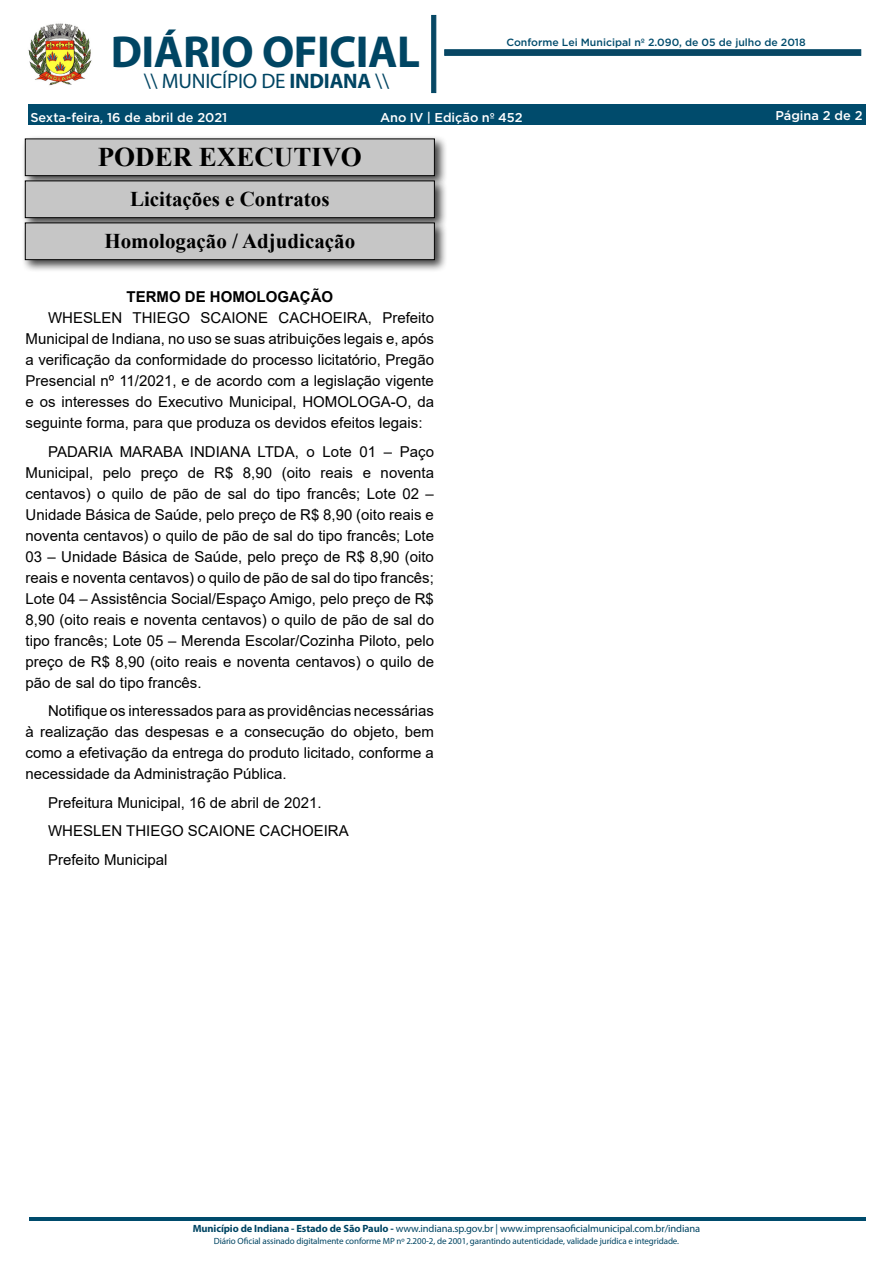
<style>
.page{position:relative;width:893px;height:1263px;background:#fff}
.page>*{position:absolute;margin:0;border:0;box-sizing:border-box;transform-origin:0 0}
.t1{font:700 45px "Myriad Pro";letter-spacing:-.01em;color:#004563}
.t2{font:700 27px "Times New Roman";color:#000}
.t3{font:700 21px "Times New Roman";color:#000}
.t4{font:21px "Myriad Pro";letter-spacing:-.01em;color:#004563}
._2_-_Corpo{font:15px/21px "Arial";color:#000;text-align:justify}
._1_-_Cabeçalho{font:700 15px "Arial";color:#000}
.t5{font:500 12.75px "Gotham";color:#fff}
.t6{font:10.5px "Myriad Pro";letter-spacing:-.01em;color:#004563}
.t7{font:500 10.5px "Gotham";color:#004b6c}
.t8{font:9px "Myriad Pro";letter-spacing:-.01em;color:#004563}
.s1{font-weight:700}
</style>
<div class="page">
<div style="left:28px;top:104px;width:837px;height:21px;background:#004b6c"></div>
<img style="left:28px;top:23px;width:64px;height:63px">
<svg style="left:431px;top:15px;width:5px;height:78px"></svg>
<svg style="left:444px;top:50px;width:417px;height:6px;background:#094965"></svg>
<hr style="left:29px;top:1218px;width:836px;height:3px;background:#004b6c">
<div style="left:21px;top:135px;width:426px;height:54px;background:#000;opacity:.75"></div>
<div style="left:25px;top:139px;width:409px;height:37px;background:#c6c6c6"></div>
<div style="left:25px;top:139px;width:410px;height:37px;border:1px solid #000"></div>
<div style="left:21px;top:177px;width:426px;height:54px;background:#000;opacity:.75"></div>
<div style="left:25px;top:181px;width:409px;height:37px;background:#c6c6c6"></div>
<div style="left:25px;top:181px;width:410px;height:37px;border:1px solid #000"></div>
<div style="left:21px;top:219px;width:426px;height:54px;background:#000;opacity:.75"></div>
<div style="left:25px;top:223px;width:409px;height:37px;background:#c6c6c6"></div>
<div style="left:25px;top:223px;width:410px;height:37px;border:1px solid #000"></div>
<h1 class="t1" style="left:111px;top:23px;width:311px">DIÁRIO OFICIAL</h1>
<h3 class="t4" style="left:144px;top:68px;width:247px">\\ MUNICÍPIO DE <span class="s1">INDIANA</span> \\</h3>
<p class="t7" style="left:506px;top:35px;width:301px">Conforme Lei Municipal nº 2.090, de 05 de julho de 2018</p>
<p class="t5" style="left:30px;top:109px;width:198px">Sexta-feira, 16 de abril de 2021</p>
<p class="t5" style="left:380px;top:109px;width:144px">Ano IV | Edição nº 452</p>
<p class="t5" style="left:775px;top:107px;width:89px">Página 2 de 2</p>
<p class="t2" style="left:98px;top:138px;width:266px">PODER EXECUTIVO</p>
<p class="t3" style="left:130px;top:184px;width:201px">Licitações e Contratos</p>
<p class="t3" style="left:104px;top:226px;width:252px">Homologação / Adjudicação</p>
<p class="_1_-_Cabeçalho" style="left:126px;top:286px;width:208px">TERMO DE HOMOLOGAÇÃO</p>
<p class="_2_-_Corpo" style="left:26px;top:307px;width:410px;text-indent:23px">WHESLEN THIEGO SCAIONE CACHOEIRA, Prefeito Municipal de Indiana, no uso se suas atribuições legais e, após a verificação da conformidade do processo licitatório, Pregão Presencial nº 11/2021, e de acordo com a legislação vigente e os interesses do Executivo Municipal, HOMOLOGA-O, da seguinte forma, para que produza os devidos efeitos legais:</p>
<p class="_2_-_Corpo" style="left:26px;top:441px;width:410px;text-indent:23px">PADARIA MARABA INDIANA LTDA, o Lote 01 – Paço Municipal, pelo preço de R$ 8,90 (oito reais e noventa centavos) o quilo de pão de sal do tipo francês; Lote 02 – Unidade Básica de Saúde, pelo preço de R$ 8,90 (oito reais e noventa centavos) o quilo de pão de sal do tipo francês; Lote 03 – Unidade Básica de Saúde, pelo preço de R$ 8,90 (oito reais e noventa centavos) o quilo de pão de sal do tipo francês; Lote 04 – Assistência Social/Espaço Amigo, pelo preço de R$ 8,90 (oito reais e noventa centavos) o quilo de pão de sal do tipo francês; Lote 05 – Merenda Escolar/Cozinha Piloto, pelo preço de R$ 8,90 (oito reais e noventa centavos) o quilo de pão de sal do tipo francês.</p>
<p class="_2_-_Corpo" style="left:26px;top:700px;width:410px;text-indent:23px">Notifique os interessados para as providências necessárias à realização das despesas e a consecução do objeto, bem como a efetivação da entrega do produto licitado, conforme a necessidade da Administração Pública.</p>
<p class="_2_-_Corpo" style="left:48px;top:792px;width:275px">Prefeitura Municipal, 16 de abril de 2021.</p>
<p class="_2_-_Corpo" style="left:48px;top:820px;width:302px">WHESLEN THIEGO SCAIONE CACHOEIRA</p>
<p class="_2_-_Corpo" style="left:48px;top:849px;width:121px">Prefeito Municipal</p>
<p class="t6" style="left:193px;top:1222px;width:509px"><span class="s1">Município de Indiana - Estado de São Paulo -</span> www.indiana.sp.gov.br | www.imprensaoficialmunicipal.com.br/indiana</p>
<p class="t8" style="left:214px;top:1236px;width:467px">Diário Oficial assinado digitalmente conforme MP nº 2.200-2, de 2001, garantindo autenticidade, validade jurídica e integridade.</p>
</div>
